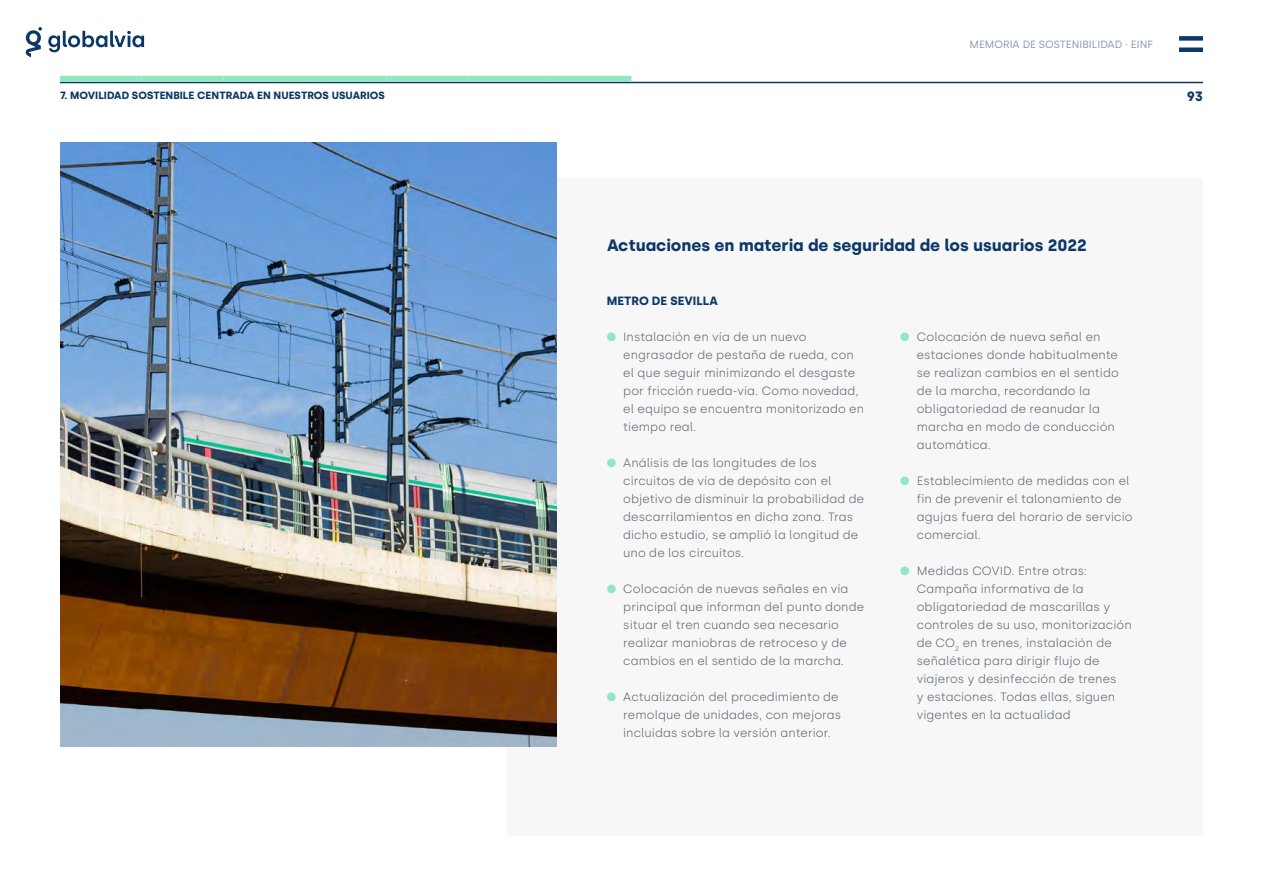
<style>
.page{position:relative;width:1263px;height:893px;background:#fff}
.page>*{position:absolute;margin:0;border:0;box-sizing:border-box;transform-origin:0 0}
.t1{font:700 16.5px "Silka";color:#0c3867}
.t2{font:700 13.5px "Silka";color:#0c3867}
.t3{font:300 12px/18px "Silka";letter-spacing:.01em;color:#5b6770}
.t4{font:700 12px "Silka";color:#0c3867}
.t5{font:700 10.5px "Silka";color:#0c3867}
.t6{font:10.5px "Silka";color:#8895b0}
.s1{color:#91e8c0}
</style>
<div class="page">
<hr style="left:60px;top:82px;width:1143px;height:1px;background:#0c3867">
<hr style="left:1179px;top:48px;width:24px;height:4px;background:#0c3867">
<div style="left:1179px;top:36px;width:24px;height:5px;background:#0c3867"></div>
<div style="left:60px;top:76px;width:82px;height:6px;background:#91e8c0"></div>
<div style="left:387px;top:76px;width:81px;height:6px;background:#91e8c0"></div>
<div style="left:223px;top:76px;width:82px;height:6px;background:#91e8c0"></div>
<div style="left:550px;top:76px;width:81px;height:6px;background:#91e8c0"></div>
<div style="left:142px;top:76px;width:81px;height:6px;background:#91e8c0"></div>
<div style="left:468px;top:76px;width:82px;height:6px;background:#91e8c0"></div>
<div style="left:305px;top:76px;width:82px;height:6px;background:#91e8c0"></div>
<div style="left:507px;top:178px;width:696px;height:657px;background:#f7f7f8"></div>
<img style="left:60px;top:143px;width:497px;height:604px">
<svg style="left:48px;top:31px;width:96px;height:21px"></svg>
<svg style="left:26px;top:27px;width:16px;height:30px"></svg>
<p class="t6" style="left:969px;top:38px;width:185px">MEMORIA DE SOSTENIBILIDAD · EINF</p>
<p class="t5" style="left:60px;top:89px;width:326px">7. MOVILIDAD SOSTENBILE CENTRADA EN NUESTROS USUARIOS</p>
<p class="t2" style="left:1187px;top:89px;width:18px">93</p>
<h1 class="t1" style="left:607px;top:235px;width:481px">Actuaciones en materia de seguridad de los usuarios 2022</h1>
<p class="t4" style="left:607px;top:293px;width:113px">METRO DE SEVILLA</p>
<p class="t3" style="left:623px;top:327px;width:242px;text-indent:-16px"><span class="s1">●</span> Instalación en vía de un nuevo engrasador de pestaña de rueda, con el que seguir minimizando el desgaste por fricción rueda-vía. Como novedad, el equipo se encuentra monitorizado en tiempo real.</p>
<p class="t3" style="left:623px;top:453px;width:242px;text-indent:-16px"><span class="s1">●</span> Análisis de las longitudes de los circuitos de vía de depósito con el objetivo de disminuir la probabilidad de descarrilamientos en dicha zona. Tras dicho estudio, se amplió la longitud de uno de los circuitos.</p>
<p class="t3" style="left:623px;top:579px;width:242px;text-indent:-16px"><span class="s1">●</span> Colocación de nuevas señales en vía principal que informan del punto donde situar el tren cuando sea necesario realizar maniobras de retroceso y de cambios en el sentido de la marcha.</p>
<p class="t3" style="left:623px;top:687px;width:220px;text-indent:-16px"><span class="s1">●</span> Actualización del procedimiento de remolque de unidades, con mejoras incluidas sobre la versión anterior.</p>
<p class="t3" style="left:917px;top:327px;width:204px;text-indent:-16px"><span class="s1">●</span> Colocación de nueva señal en estaciones donde habitualmente se realizan cambios en el sentido de la marcha, recordando la obligatoriedad de reanudar la marcha en modo de conducción automática.</p>
<p class="t3" style="left:917px;top:471px;width:217px;text-indent:-16px"><span class="s1">●</span> Establecimiento de medidas con el fin de prevenir el talonamiento de agujas fuera del horario de servicio comercial.</p>
<p class="t3" style="left:917px;top:561px;width:216px;text-indent:-16px"><span class="s1">●</span> Medidas COVID. Entre otras:<br>Campaña informativa de la obligatoriedad de mascarillas y controles de su uso, monitorización de CO<sub>2</sub> en trenes, instalación de señalética para dirigir flujo de viajeros y desinfección de trenes<br>y estaciones. Todas ellas, siguen vigentes en la actualidad</p>
</div>
